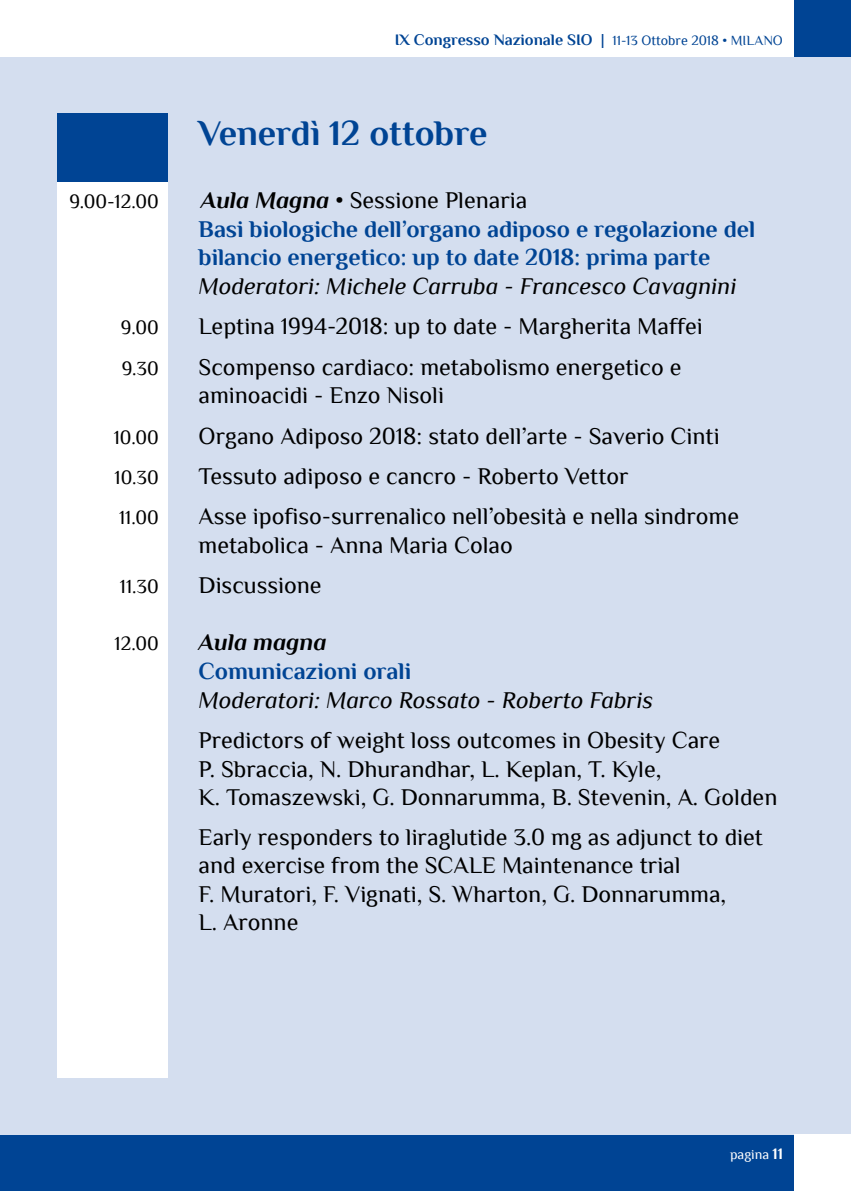
<style>
.page{position:relative;width:851px;height:1191px;background:#fff}
.page>*{position:absolute;margin:0;border:0;box-sizing:border-box;transform-origin:0 0}
.t1{font:700 36px "Philosopher";color:#004494}
.t2{font:24px/28.4px "Philosopher";color:#000}
.t3{font:700 24px/28.8px "Philosopher";color:#004494}
.t4{font:italic 24px "Philosopher";color:#000}
.t5{font:italic 700 24px "Philosopher";color:#000}
.t6{font:20px "Philosopher";color:#000}
.t7{font:700 16px "Philosopher";color:#004494}
.t8{font:14px "Philosopher";color:#fff}
.s1{font-weight:400}
.s2{font-weight:400;font-size:14px}
.s3{font-style:italic;color:#000}
.s4{font-weight:400;color:#000}
.s5{font-weight:700;font-size:16px}
</style>
<div class="page">
<div style="left:0;top:1134px;width:850px;height:57px;background:#004494"></div>
<div style="left:0;top:57px;width:850px;height:1077px;background:#d4deef"></div>
<div style="left:794px;top:1134px;width:56px;height:57px;background:#fff"></div>
<div style="left:794px;top:0;width:56px;height:57px;background:#004494"></div>
<div style="left:57px;top:181px;width:110px;height:896px;background:#fff"></div>
<div style="left:57px;top:113px;width:110px;height:68px;background:#004494"></div>
<p class="t7" style="left:394px;top:32px;width:389px">IX Congresso Nazionale SIO <span class="s1">|</span> <span class="s2">11-13 Ottobre 2018 • Milano</span></p>
<h1 class="t1" style="left:198px;top:113px;width:290px">Venerdì 12 ottobre</h1>
<p class="t6" style="left:69px;top:191px;width:91px">9.00-12.00</p>
<p class="t3" style="left:198px;top:186px;width:558px"><span class="s3">Aula Magna</span> <span class="s4">• Sessione Plenaria<br></span>Basi biologiche dell’organo adiposo e regolazione del bilancio energetico: up to date 2018: prima parte</p>
<p class="t4" style="left:198px;top:274px;width:539px">Moderatori: Michele Carruba - Francesco Cavagnini</p>
<p class="t6" style="left:121px;top:317px;width:39px">9.00</p>
<p class="t2" style="left:198px;top:312px;width:505px">Leptina 1994-2018: up to date - Margherita Maffei</p>
<p class="t6" style="left:122px;top:357px;width:39px">9.30</p>
<p class="t2" style="left:198px;top:352px;width:484px">Scompenso cardiaco: metabolismo energetico e aminoacidi - Enzo Nisoli</p>
<p class="t6" style="left:114px;top:426px;width:46px">10.00</p>
<p class="t2" style="left:198px;top:421px;width:522px">Organo Adiposo 2018: stato dell’arte - Saverio Cinti</p>
<p class="t6" style="left:115px;top:466px;width:46px">10.30</p>
<p class="t2" style="left:198px;top:462px;width:431px">Tessuto adiposo e cancro - Roberto Vettor</p>
<p class="t6" style="left:119px;top:507px;width:41px">11.00</p>
<p class="t2" style="left:198px;top:502px;width:542px">Asse ipofiso-surrenalico nell’obesità e nella sindrome metabolica - Anna Maria Colao</p>
<p class="t6" style="left:120px;top:576px;width:40px">11.30</p>
<p class="t2" style="left:198px;top:571px;width:124px">Discussione</p>
<p class="t6" style="left:115px;top:633px;width:46px">12.00</p>
<p class="t5" style="left:198px;top:629px;width:129px">Aula magna</p>
<p class="t3" style="left:198px;top:657px;width:214px">Comunicazioni orali</p>
<p class="t4" style="left:198px;top:687px;width:456px">Moderatori: Marco Rossato - Roberto Fabris</p>
<p class="t2" style="left:198px;top:726px;width:580px">Predictors of weight loss outcomes in Obesity Care<br>P. Sbraccia, N. Dhurandhar, L. Keplan, T. Kyle,<br>K. Tomaszewski, G. Donnarumma, B. Stevenin, A. Golden</p>
<p class="t2" style="left:198px;top:823px;width:566px">Early responders to liraglutide 3.0 mg as adjunct to diet and exercise from the SCALE Maintenance trial<br>F. Muratori, F. Vignati, S. Wharton, G. Donnarumma,<br>L. Aronne</p>
<p class="t8" style="left:730px;top:1147px;width:54px">pagina <span class="s5">11</span></p>
</div>
